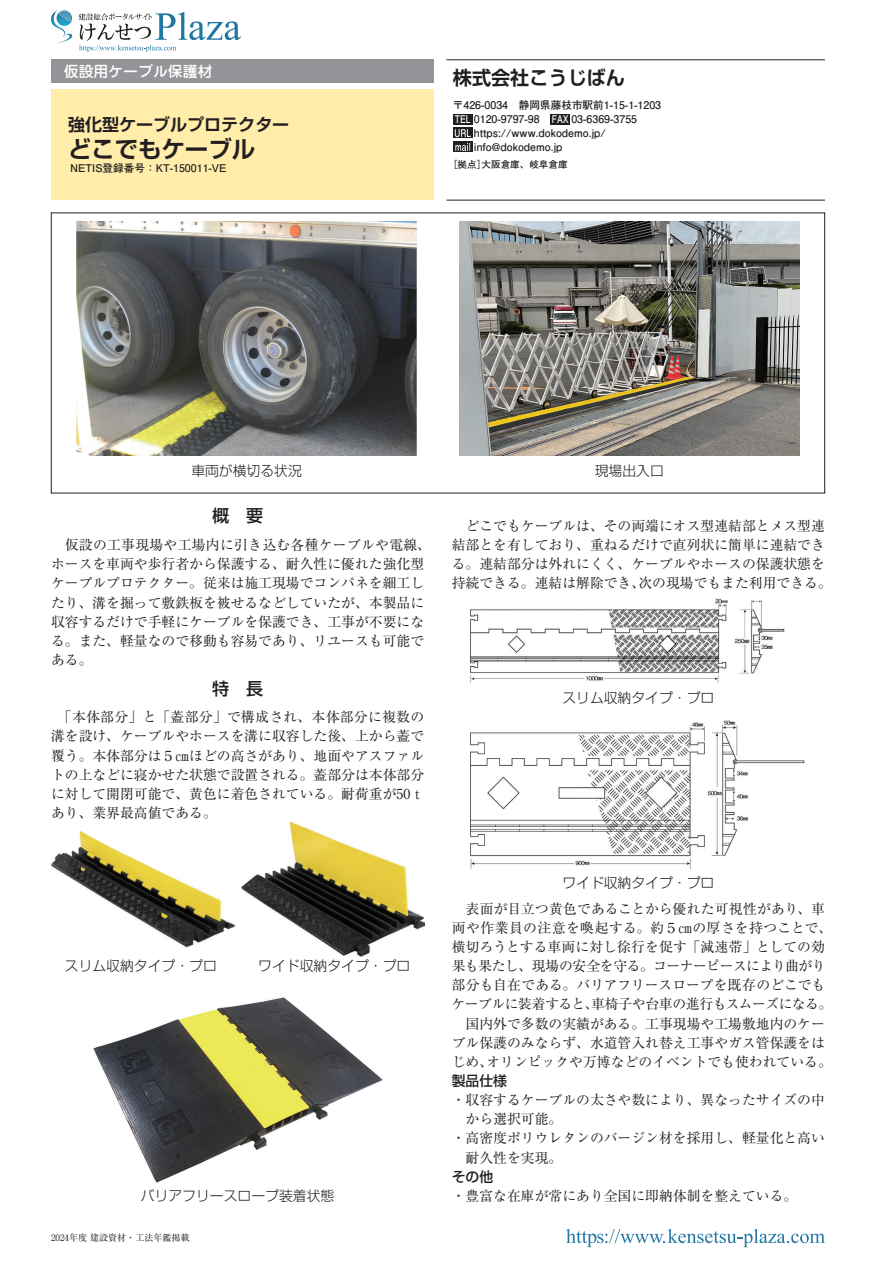
<style>
.page{position:relative;width:893px;height:1263px;background:#fff}
.page>*{position:absolute;margin:0;border:0;box-sizing:border-box;transform-origin:0 0}
.t1{font:700 23.4px "Shin Go Pr 6 De";color:#231f20}
.t2{font:700 19.2px "Shin Go Pr 6 De";color:#231f20}
.t3{font:700 16.95px "Shin Go Pr 6 De";color:#231f20}
.t4{font:500 16.95px "Shin Go Pr 6";color:#231f20}
.t5{font:500 14.85px "Jun 34 Pro";color:#fff}
.t6{font:13.8px/19.2px "Ryumin Pr 6";color:#231f20;text-align:center}
.t7{font:300 13.8px "Shin Go Pr 6";color:#231f20}
.t8{font:500 13.8px "Shin Go Pr 6";color:#231f20}
.t9{font:700 10.65px "Futo Go B101 Pr 6";color:#231f20}
.t10{font:700 9.6px "Futo Go B101 Pr 6";color:#231f20}
.t11{font:9px "Ryumin Pr 6";color:#231f20}
.s1{color:#fff}
</style>
<div class="page">
<img style="left:77px;top:221px;width:340px;height:234px">
<img style="left:459px;top:221px;width:340px;height:234px">
<hr style="left:446px;top:200px;width:379px;height:1px;background:#231f20">
<hr style="left:446px;top:60px;width:379px;height:1px;background:#231f20">
<div style="left:51px;top:60px;width:383px;height:23px;background:#939598"></div>
<div style="left:51px;top:89px;width:383px;height:111px;background:#ffeda9"></div>
<div style="left:453px;top:114px;width:20px;height:10px;background:#231f20"></div>
<div style="left:550px;top:114px;width:20px;height:10px;background:#231f20"></div>
<svg style="left:453px;top:128px;width:20px;height:10px"></svg>
<svg style="left:455px;top:129px;width:16px;height:8px"></svg>
<svg style="left:453px;top:141px;width:20px;height:11px"></svg>
<svg style="left:455px;top:143px;width:15px;height:8px"></svg>
<img style="left:51px;top:821px;width:373px;height:136px">
<img style="left:93px;top:997px;width:290px;height:186px">
<img style="left:470px;top:720px;width:335px;height:149px">
<img style="left:470px;top:598px;width:315px;height:85px">
<svg style="left:566px;top:1229px;width:259px;height:18px"></svg>
<img style="left:66px;top:10px;width:6px;height:16px">
<img style="left:66px;top:11px;width:6px;height:10px">
<img style="left:51px;top:10px;width:15px;height:23px">
<img style="left:58px;top:33px;width:14px;height:10px">
<svg style="left:78px;top:12px;width:163px;height:40px"></svg>
<p class="t5" style="left:64px;top:59px;width:150px">仮設用ケーブル保護材</p>
<p class="t3" style="left:68px;top:110px;width:223px">強化型ケーブルプロテクター</p>
<h1 class="t1" style="left:68px;top:130px;width:189px">どこでもケーブル</h1>
<p class="t9" style="left:70px;top:159px;width:158px">NETIS登録番号：KT-150011-VE</p>
<h2 class="t2" style="left:453px;top:62px;width:174px">株式会社こうじばん</h2>
<p class="t9" style="left:453px;top:97px;width:210px">〒426-0034　静岡県藤枝市駅前1-15-1-1203</p>
<p class="t9" style="left:455px;top:111px;width:184px"><span class="s1">TEL</span> 0120-9797-98　<span class="s1">FAX</span> 03-6369-3755</p>
<p class="t9" style="left:474px;top:124px;width:133px">https://www.dokodemo.jp/</p>
<p class="t9" style="left:474px;top:138px;width:90px">info@dokodemo.jp</p>
<p class="t10" style="left:448px;top:157px;width:121px">［拠点］大阪倉庫、岐阜倉庫</p>
<p class="t7" style="left:191px;top:459px;width:112px">車両が横切る状況</p>
<p class="t7" style="left:595px;top:459px;width:71px">現場出入口</p>
<p class="t4" style="left:212px;top:502px;width:53px">概　要</p>
<p class="t6" style="left:51px;top:535px;width:382px;text-align:left;text-indent:14px">仮設の工事現場や工場内に引き込む各種ケーブルや電線、ホースを車両や歩行者から保護する、耐久性に優れた強化型ケープルプロテクター。従来は施工現場でコンパネを細工したり、溝を掘って敷鉄板を被せるなどしていたが、本製品に収容するだけで手軽にケーブルを保護でき、工事が不要になる。また、軽量なので移動も容易であり、リユースも可能である。</p>
<p class="t4" style="left:212px;top:674px;width:53px">特　長</p>
<p class="t6" style="left:51px;top:707px;width:375px;text-align:justify;text-indent:7px">「本体部分」と「蓋部分」で構成され、本体部分に複数の溝を設け、ケーブルやホースを溝に収容した後、上から蓋で覆う。本体部分は５㎝ほどの高さがあり、地面やアスファルトの上などに寝かせた状態で設置される。蓋部分は本体部分に対して開閉可能で、黄色に着色されている。耐荷重が50ｔあり、業界最高値である。</p>
<p class="t6" style="left:452px;top:515px;width:382px">どこでもケーブルは、その両端にオス型連結部とメス型連<br>結部とを有しており、重ねるだけで直列状に簡単に連結できる。連結部分は外れにくく、ケーブルやホースの保護状態を持続できる。連結は解除でき、次の現場でもまた利用できる。</p>
<p class="t7" style="left:562px;top:687px;width:154px">スリム収納タイプ・プロ</p>
<p class="t7" style="left:65px;top:954px;width:347px">スリム収納タイプ・プロ　　　ワイド収納タイプ・プロ</p>
<p class="t7" style="left:141px;top:1184px;width:195px">バリアフリースロープ装着状態</p>
<p class="t11" style="left:51px;top:1230px;width:140px">2024年度 建設資材・工法年鑑掲載</p>
<p class="t11" style="left:55px;top:1230px;width:140px">2023年度 建設資材・工法年鑑掲載</p>
<p class="t11" style="left:65px;top:1230px;width:6px">3</p>
<p class="t7" style="left:562px;top:872px;width:154px">ワイド収納タイプ・プロ</p>
<p class="t6" style="left:452px;top:898px;width:382px">表面が目立つ黄色であることから優れた可視性があり、車<br>両や作業員の注意を喚起する。約５㎝の厚さを持つことで、横切ろうとする車両に対し徐行を促す「減速帯」としての効果も果たし、現場の安全を守る。コーナーピースにより曲がり部分も自在である。バリアフリースロープを既存のどこでもケーブルに装着すると、車椅子や台車の進行もスムーズになる。国内外で多数の実績がある。工事現場や工場敷地内のケー<br>ブル保護のみならず、水道管入れ替え工事やガス管保護をはじめ、オリンピックや万博などのイベントでも使われている。</p>
<p class="t8" style="left:452px;top:1069px;width:57px">製品仕様</p>
<p class="t6" style="left:452px;top:1090px;width:375px">・収容するケーブルの太さや数により、異なったサイズの中</p>
<p class="t6" style="left:466px;top:1109px;width:98px">から選択可能。</p>
<p class="t6" style="left:452px;top:1128px;width:375px">・高密度ポリウレタンのバージン材を採用し、軽量化と高い</p>
<p class="t6" style="left:466px;top:1147px;width:98px">耐久性を実現。</p>
<p class="t8" style="left:452px;top:1165px;width:43px">その他</p>
<p class="t6" style="left:452px;top:1185px;width:347px">・豊富な在庫が常にあり全国に即納体制を整えている。</p>
</div>
